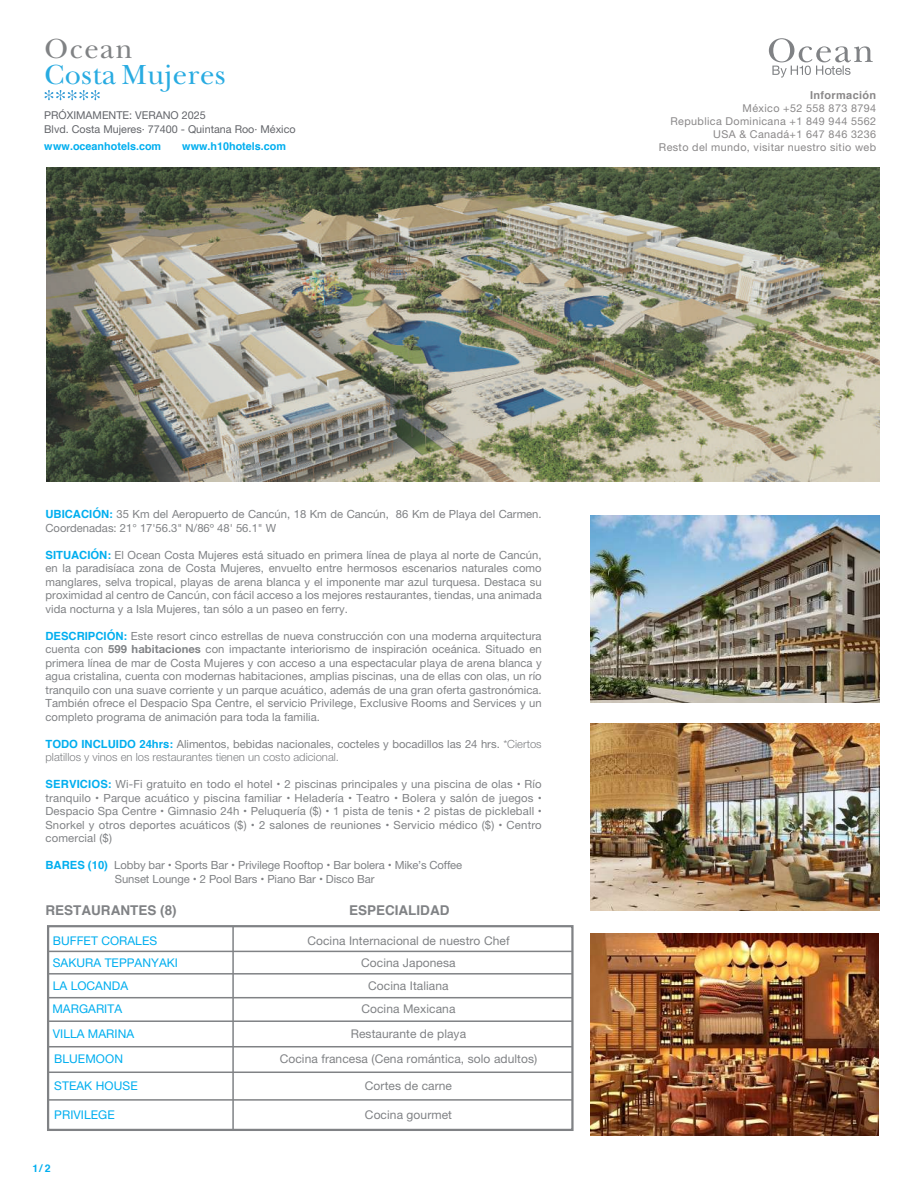
<style>
.page{position:relative;width:918px;height:1188px;background:#fff}
.page>*{position:absolute;margin:0;border:0;box-sizing:border-box;transform-origin:0 0}
.t1{font:28.8px "New Baskerville";letter-spacing:.02em;color:#28abe1}
.t2{font:28.8px "New Baskerville";letter-spacing:.05em;color:#808284}
.t3{font:700 13.5px "Helvetica";color:#808285}
.t4{font:12px/22.6px "Helvetica Neue";letter-spacing:.005em;color:#808285;text-align:center}
.t5{font:12px/22.6px "Helvetica Neue";letter-spacing:.005em;color:#00aeef}
.t6{font:11.25px/13.5px "Helvetica Neue";color:#808285;text-align:justify}
.t7{font:300 11.25px/13.5px "Helvetica Neue";color:#808285}
.t8{font:700 10.95px "Helvetica";letter-spacing:.03em;color:#8a8889}
.t9{font:10.8px/12.9px "Helvetica Neue";letter-spacing:.035em;color:#8a8889;text-align:right}
.t10{font:10.8px "Helvetica Neue";color:#63656a}
.t11{font:700 10.8px "Helvetica";color:#00aeef}
.t12{font:700 10.5px "Helvetica";color:#00aeef}
.s1{font-family:"Helvetica";font-weight:700;color:#00aeef}
.s2{font-family:"Helvetica Neue LT Std";font-weight:700}
.s3{font-weight:400}
</style>
<div class="page">
<img style="left:46px;top:167px;width:834px;height:314px">
<img style="left:591px;top:933px;width:287px;height:202px">
<img style="left:591px;top:724px;width:289px;height:187px">
<img style="left:591px;top:516px;width:289px;height:187px">
<svg style="left:45px;top:90px;width:55px;height:10px"></svg>
<hr style="left:232px;top:926px;width:2px;height:204px;background:#808285">
<div style="left:47px;top:925px;width:527px;height:206px;border:2px solid #808285"></div>
<hr style="left:48px;top:973px;width:524px;height:2px;background:#808285">
<hr style="left:48px;top:951px;width:524px;height:1px;background:#808285">
<hr style="left:48px;top:1020px;width:524px;height:2px;background:#808285">
<hr style="left:48px;top:997px;width:524px;height:1px;background:#808285">
<hr style="left:48px;top:1046px;width:524px;height:1px;background:#808285">
<hr style="left:48px;top:1072px;width:524px;height:1px;background:#808285">
<hr style="left:48px;top:1099px;width:524px;height:2px;background:#808285">
<svg style="left:769px;top:38px;width:104px;height:40px"></svg>
<h1 class="t2" style="left:45px;top:32px;width:90px">Ocean</h1>
<h1 class="t1" style="left:45px;top:58px;width:182px">Costa Mujeres</h1>
<p class="t10" style="left:44px;top:108px;width:163px">PRÓXIMAMENTE: VERANO 2025</p>
<p class="t11" style="left:44px;top:137px;width:119px">www.oceanhotels.com</p>
<p class="t11" style="left:182px;top:137px;width:105px">www.h10hotels.com</p>
<p class="t10" style="left:44px;top:122px;width:253px">Blvd. Costa Mujeres· 77400 - Quintana Roo· México</p>
<p class="t8" style="left:810px;top:86px;width:67px">Información</p>
<p class="t9" style="left:659px;top:102px;width:219px">México +52 558 873 8794<br>Republica Dominicana +1 849 944 5562<br>USA &amp; Canadá+1 647 846 3236<br>Resto del mundo, visitar nuestro sitio web</p>
<p class="t6" style="left:45px;top:508px;width:498px"><span class="s1">UBICACIÓN:</span> 35 Km del Aeropuerto de Cancún, 18 Km de Cancún, 86 Km de Playa del Carmen.<br>Coordenadas: 21° 17'56.3" N/86º 48' 56.1" W</p>
<p class="t6" style="left:45px;top:549px;width:498px"><span class="s1">SITUACIÓN:</span> El Ocean Costa Mujeres está situado en primera línea de playa al norte de Cancún, en la paradisíaca zona de Costa Mujeres, envuelto entre hermosos escenarios naturales como manglares, selva tropical, playas de arena blanca y el imponente mar azul turquesa. Destaca su proximidad al centro de Cancún, con fácil acceso a los mejores restaurantes, tiendas, una animada vida nocturna y a Isla Mujeres, tan sólo a un paseo en ferry.</p>
<p class="t6" style="left:45px;top:630px;width:498px"><span class="s1">DESCRIPCIÓN:</span> Este resort cinco estrellas de nueva construcción con una moderna arquitectura cuenta con <span class="s2">599 habitaciones</span> con impactante interiorismo de inspiración oceánica. Situado en primera línea de mar de Costa Mujeres y con acceso a una espectacular playa de arena blanca y agua cristalina, cuenta con modernas habitaciones, amplias piscinas, una de ellas con olas, un río tranquilo con una suave corriente y un parque acuático, además de una gran oferta gastronómica.<br>También ofrece el Despacio Spa Centre, el servicio Privilege, Exclusive Rooms and Services y un completo programa de animación para toda la familia.</p>
<p class="t7" style="left:45px;top:736px;width:498px"><span class="s1">TODO INCLUIDO 24hrs:</span> <span class="s3">Alimentos, bebidas nacionales, cocteles y bocadillos las 24 hrs.</span> *Ciertos platillos y vinos en los restaurantes tienen un costo adicional.</p>
<p class="t6" style="left:45px;top:778px;width:498px"><span class="s1">SERVICIOS:</span> Wi-Fi gratuito en todo el hotel • 2 piscinas principales y una piscina de olas • Río tranquilo • Parque acuático y piscina familiar • Heladería • Teatro • Bolera y salón de juegos • Despacio Spa Centre • Gimnasio 24h • Peluquería ($) • 1 pista de tenis • 2 pistas de pickleball • Snorkel y otros deportes acuáticos ($) • 2 salones de reuniones • Servicio médico ($) • Centro comercial ($)</p>
<p class="t6" style="left:115px;top:859px;width:349px;text-indent:-69px"><span class="s1">BARES (10)</span> Lobby bar • Sports Bar • Privilege Rooftop • Bar bolera • Mike’s Coffee<br>Sunset Lounge • 2 Pool Bars • Piano Bar • Disco Bar</p>
<p class="t3" style="left:45px;top:899px;width:133px">RESTAURANTES (8)</p>
<p class="t3" style="left:349px;top:899px;width:102px">ESPECIALIDAD</p>
<p class="t5" style="left:52px;top:930px;width:127px">BUFFET CORALES<br>SAKURA TEPPANYAKI<br>LA LOCANDA<br>MARGARITA</p>
<p class="t5" style="left:53px;top:1021px;width:83px;line-height:25.5px">VILLA MARINA<br>BLUEMOON</p>
<p class="t4" style="left:307px;top:930px;width:204px">Cocina Internacional de nuestro Chef<br>Cocina Japonesa<br>Cocina Italiana<br>Cocina Mexicana</p>
<p class="t4" style="left:280px;top:1021px;width:259px;line-height:25.8px">Restaurante de playa<br>Cocina francesa (Cena romántica, solo adultos)</p>
<p class="t5" style="left:54px;top:1075px;width:85px">STEAK HOUSE</p>
<p class="t4" style="left:365px;top:1075px;width:89px">Cortes de carne</p>
<p class="t5" style="left:54px;top:1104px;width:62px">PRIVILEGE</p>
<p class="t4" style="left:365px;top:1104px;width:89px">Cocina gourmet</p>
<p class="t12" style="left:33px;top:1160px;width:20px">1/2</p>
</div>
